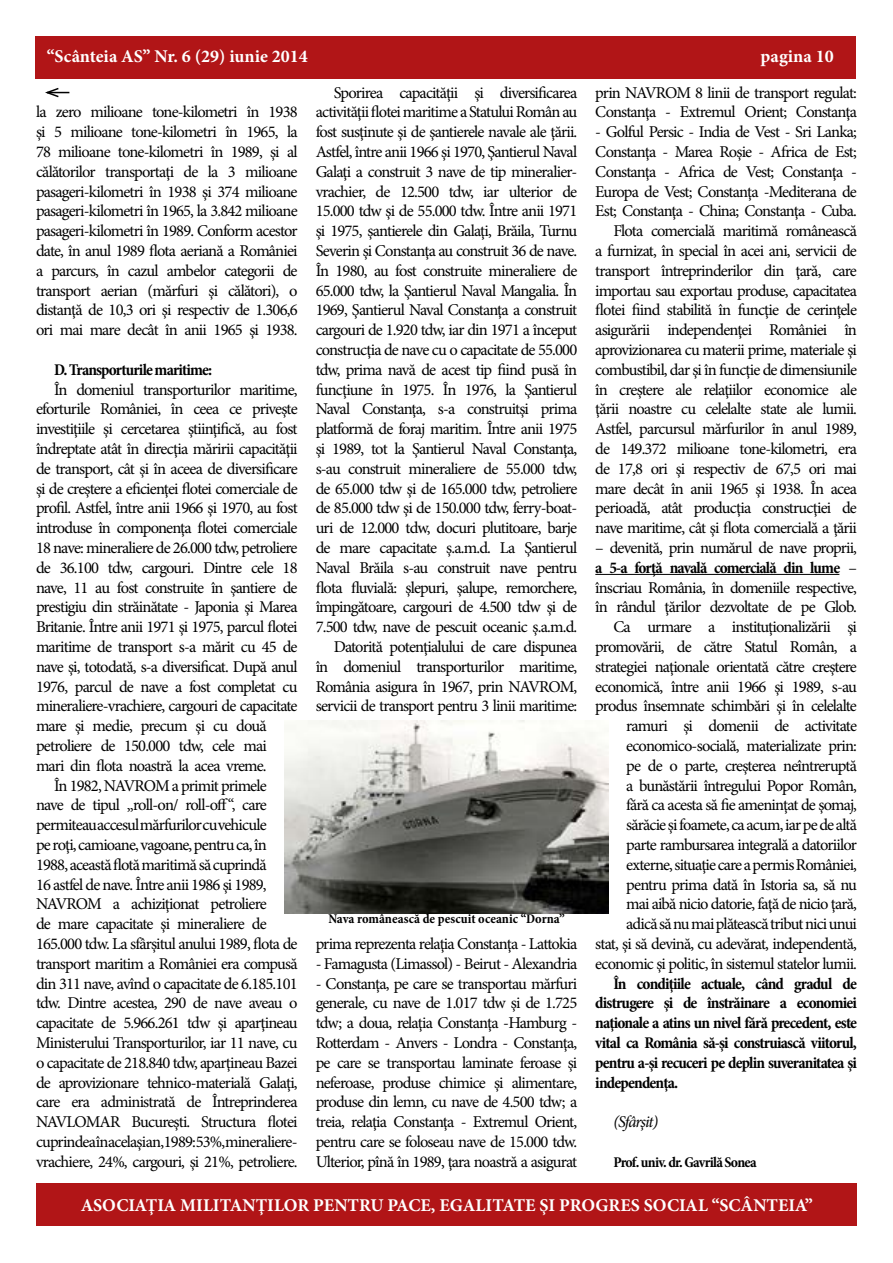
<style>
.page{position:relative;width:893px;height:1263px;background:#fff}
.page>*{position:absolute;margin:0;border:0;box-sizing:border-box;transform-origin:0 0}
.t1{font:700 18px "Minion Pro";color:#fff}
.t2{font:16.5px/19.8px "Minion Pro";letter-spacing:-.05em;color:#000;text-align:right}
.t3{font:700 condensed 16.5px/19.8px "Minion Pro";letter-spacing:-.05em;color:#000;text-align:justify}
.t4{font:italic 16.5px "Minion Pro";letter-spacing:-.06em;color:#000}
.t5{font:700 condensed 15px "Minion Pro";letter-spacing:-.055em;color:#000}
.t6{font:700 condensed 13.5px "Minion Pro";color:#000}
.s1{font-weight:700;font-stretch:condensed}
</style>
<div class="page">
<div style="left:36px;top:1184px;width:821px;height:42px;background:#b11517"></div>
<div style="left:35px;top:36px;width:821px;height:42px;background:#b11517"></div>
<hr style="left:595px;top:574px;width:244px;height:1px;background:#000">
<svg style="left:45px;top:88px;width:24px;height:10px"></svg>
<img style="left:285px;top:720px;width:323px;height:194px">
<p class="t1" style="left:47px;top:43px;width:262px">“Scânteia AS” Nr. 6 (29) iunie 2014</p>
<p class="t1" style="left:761px;top:43px;width:75px">pagina 10</p>
<p class="t2" style="left:36px;top:102px;width:263px;text-align:justify">la zero milioane tone-kilometri în 1938 şi 5 milioane tone-kilometri în 1965, la 78 milioane tone-kilometri în 1989, şi al călătorilor transportaţi de la 3 milioane pasageri-kilometri în 1938 şi 374 milioane pasageri-kilometri în 1965, la 3.842 milioane pasageri-kilometri în 1989. Conform acestor date, în anul 1989 flota aeriană a României a parcurs, în cazul ambelor categorii de transport aerian (mărfuri şi călători), o distanţă de 10,3 ori şi respectiv de 1.306,6 ori mai mare decât în anii 1965 şi 1938.</p>
<p class="t3" style="left:54px;top:359px;width:160px">D. Transporturile maritime:</p>
<p class="t2" style="left:54px;top:379px;width:245px">În domeniul transporturilor maritime,</p>
<p class="t2" style="left:36px;top:399px;width:263px">eforturile României, în ceea ce priveşte</p>
<p class="t2" style="left:36px;top:419px;width:263px">investiţiile şi cercetarea ştiinţifică, au fost</p>
<p class="t2" style="left:36px;top:439px;width:263px">îndreptate atât în direcţia măririi capacităţii</p>
<p class="t2" style="left:36px;top:459px;width:263px">de transport, cât şi în aceea de diversificare</p>
<p class="t2" style="left:36px;top:478px;width:263px">şi de creştere a eficienţei flotei comerciale de</p>
<p class="t2" style="left:36px;top:498px;width:263px">profil. Astfel, între anii 1966 şi 1970, au fost</p>
<p class="t2" style="left:36px;top:518px;width:263px">introduse în componenţa flotei comerciale</p>
<p class="t2" style="left:36px;top:538px;width:263px">18 nave: mineraliere de 26.000 tdw, petroliere</p>
<p class="t2" style="left:36px;top:558px;width:263px">de 36.100 tdw, cargouri. Dintre cele 18</p>
<p class="t2" style="left:36px;top:577px;width:263px">nave, 11 au fost construite în şantiere de</p>
<p class="t2" style="left:36px;top:597px;width:263px">prestigiu din străinătate - Japonia şi Marea</p>
<p class="t2" style="left:36px;top:617px;width:263px">Britanie. Între anii 1971 şi 1975, parcul flotei</p>
<p class="t2" style="left:36px;top:637px;width:263px">maritime de transport s-a mărit cu 45 de</p>
<p class="t2" style="left:36px;top:657px;width:263px">nave şi, totodată, s-a diversificat. După anul</p>
<p class="t2" style="left:36px;top:676px;width:263px">1976, parcul de nave a fost completat cu</p>
<p class="t2" style="left:36px;top:696px;width:263px">mineraliere-vrachiere, cargouri de capacitate</p>
<p class="t2" style="left:36px;top:716px;width:232px">mare şi medie, precum şi cu două</p>
<p class="t2" style="left:36px;top:736px;width:232px">petroliere de 150.000 tdw, cele mai</p>
<p class="t2" style="left:36px;top:756px;width:232px">mari din flota noastră la acea vreme.</p>
<p class="t2" style="left:54px;top:775px;width:214px">În 1982, NAVROM a primit primele</p>
<p class="t2" style="left:36px;top:795px;width:232px">nave de tipul „roll-on/ roll-off“, care</p>
<p class="t2" style="left:36px;top:815px;width:232px">permiteau accesul mărfurilor cu vehicule</p>
<p class="t2" style="left:36px;top:835px;width:232px">pe roţi, camioane, vagoane, pentru ca, în</p>
<p class="t2" style="left:36px;top:855px;width:232px">1988, această flotă maritimă să cuprindă</p>
<p class="t2" style="left:36px;top:874px;width:232px">16 astfel de nave. Între anii 1986 şi 1989,</p>
<p class="t2" style="left:36px;top:894px;width:232px">NAVROM a achiziţionat petroliere</p>
<p class="t2" style="left:36px;top:914px;width:232px">de mare capacitate şi mineraliere de</p>
<p class="t2" style="left:36px;top:934px;width:263px">165.000 tdw. La sfârşitul anului 1989, flota de</p>
<p class="t2" style="left:36px;top:954px;width:263px">transport maritim a României era compusă</p>
<p class="t2" style="left:36px;top:973px;width:263px">din 311 nave, avînd o capacitate de 6.185.101</p>
<p class="t2" style="left:36px;top:993px;width:263px">tdw. Dintre acestea, 290 de nave aveau o</p>
<p class="t2" style="left:36px;top:1013px;width:263px">capacitate de 5.966.261 tdw şi aparţineau</p>
<p class="t2" style="left:36px;top:1033px;width:263px">Ministerului Transporturilor, iar 11 nave, cu</p>
<p class="t2" style="left:36px;top:1053px;width:263px">o capacitate de 218.840 tdw, aparţineau Bazei</p>
<p class="t2" style="left:36px;top:1072px;width:263px">de aprovizionare tehnico-materială Galaţi,</p>
<p class="t2" style="left:36px;top:1092px;width:263px">care era administrată de Întreprinderea</p>
<p class="t2" style="left:36px;top:1112px;width:263px">NAVLOMAR Bucureşti. Structura flotei</p>
<p class="t2" style="left:36px;top:1132px;width:263px">cuprindea în acelaşi an, 1989: 53%, mineraliere-</p>
<p class="t2" style="left:36px;top:1152px;width:263px">vrachiere, 24%, cargouri, şi 21%, petroliere.</p>
<p class="t2" style="left:595px;top:82px;width:263px;text-align:left">prin NAVROM 8 linii de transport regulat:<br>Constanţa - Extremul Orient; Constanţa</p>
<p class="t2" style="left:595px;top:122px;width:263px">- Golful Persic - India de Vest - Sri Lanka; Constanţa - Marea Roşie - Africa de Est; Constanţa - Africa de Vest; Constanţa - Europa de Vest; Constanţa -Mediterana de Est; Constanţa - China; Constanţa - Cuba.<br>Flota comercială maritimă românească<br>a furnizat, în special în acei ani, servicii de transport întreprinderilor din ţară, care importau sau exportau produse, capacitatea flotei fiind stabilită în funcţie de cerinţele asigurării independenţei României în aprovizionarea cu materii prime, materiale şi combustibil, dar şi în funcţie de dimensiunile în creştere ale relaţiilor economice ale ţării noastre cu celelalte state ale lumii.<br>Astfel, parcursul mărfurilor în anul 1989, de 149.372 milioane tone-kilometri, era de 17,8 ori şi respectiv de 67,5 ori mai mare decât în anii 1965 şi 1938. În acea perioadă, atât producţia construcţiei de nave maritime, cât şi flota comercială a ţării</p>
<p class="t2" style="left:595px;top:538px;width:263px">– devenită, prin numărul de nave proprii, <span class="s1">a 5-a forţă navală comercială din lume</span> – înscriau România, în domeniile respective, în rândul ţărilor dezvoltate de pe Glob.<br>Ca urmare a instituţionalizării şi promovării, de către Statul Român, a strategiei naţionale orientată către creştere economică, între anii 1966 şi 1989, s-au produs însemnate schimbări şi în celelalte ramuri şi domenii de activitate economico-socială, materializate prin:<br>pe de o parte, creşterea neîntreruptă<br>a bunăstării întregului Popor Român,<br>fără ca acesta să fie ameninţat de şomaj, sărăcie şi foamete, ca acum, iar pe de altă parte rambursarea integrală a datoriilor externe, situaţie care a permis României, pentru prima dată în Istoria sa, să nu<br>mai aibă nicio datorie, faţă de nicio ţară, adică să nu mai plătească tribut nici unui<br>stat, şi să devină, cu adevărat, independentă, economic şi politic, în sistemul statelor lumii.</p>
<p class="t3" style="left:595px;top:973px;width:263px;text-indent:18px">În condiţiile actuale, când gradul de distrugere şi de înstrăinare a economiei naţionale a atins un nivel fără precedent, este vital ca România să-şi construiască viitorul, pentru a-şi recuceri pe deplin suveranitatea şi independenţa.</p>
<p class="t4" style="left:613px;top:1111px;width:46px">(Sfârşit)</p>
<p class="t5" style="left:613px;top:1152px;width:145px">Prof. univ. dr. Gavrilă Sonea</p>
<p class="t2" style="left:316px;top:82px;width:263px">Sporirea capacităţii şi diversificarea activităţii flotei maritime a Statului Român au fost susţinute şi de şantierele navale ale ţării.<br>Astfel, între anii 1966 şi 1970, Şantierul Naval Galaţi a construit 3 nave de tip mineralier&shy;vrachier, de 12.500 tdw, iar ulterior de 15.000 tdw şi de 55.000 tdw. Între anii 1971 şi 1975, şantierele din Galaţi, Brăila, Turnu Severin şi Constanţa au construit 36 de nave.<br>În 1980, au fost construite mineraliere de 65.000 tdw, la Şantierul Naval Mangalia. În 1969, Şantierul Naval Constanţa a construit cargouri de 1.920 tdw, iar din 1971 a început construcţia de nave cu o capacitate de 55.000 tdw, prima navă de acest tip fiind pusă în funcţiune în 1975. În 1976, la Şantierul Naval Constanţa, s-a construitşi prima platformă de foraj maritim. Între anii 1975 şi 1989, tot la Şantierul Naval Constanţa, s-au construit mineraliere de 55.000 tdw, de 65.000 tdw şi de 165.000 tdw, petroliere de 85.000 tdw şi de 150.000 tdw, ferry-boat&shy;uri de 12.000 tdw, docuri plutitoare, barje de mare capacitate ş.a.m.d. La Şantierul Naval Brăila s-au construit nave pentru flota fluvială: şlepuri, şalupe, remorchere, împingătoare, cargouri de 4.500 tdw şi de 7.500 tdw, nave de pescuit oceanic ş.a.m.d.<br>Datorită potenţialului de care dispunea<br>în domeniul transporturilor maritime, România asigura în 1967, prin NAVROM, servicii de transport pentru 3 linii maritime:</p>
<p class="t6" style="left:328px;top:910px;width:238px">Nava românească de pescuit oceanic “Dorna”</p>
<p class="t2" style="left:316px;top:934px;width:263px">prima reprezenta relaţia Constanţa - Lattokia</p>
<p class="t2" style="left:316px;top:954px;width:263px">- Famagusta (Limassol) - Beirut - Alexandria</p>
<p class="t2" style="left:316px;top:973px;width:263px;text-align:justify">- Constanţa, pe care se transportau mărfuri generale, cu nave de 1.017 tdw şi de 1.725 tdw; a doua, relaţia Constanţa -Hamburg - Rotterdam - Anvers - Londra - Constanţa, pe care se transportau laminate feroase şi neferoase, produse chimice şi alimentare, produse din lemn, cu nave de 4.500 tdw; a treia, relaţia Constanţa - Extremul Orient, pentru care se foloseau nave de 15.000 tdw.<br>Ulterior, pînă în 1989, ţara noastră a asigurat</p>
<p class="t1" style="left:81px;top:1192px;width:733px">ASOCIAŢIA MILITANŢILOR PENTRU PACE, EGALITATE ŞI PROGRES SOCIAL “SCÂNTEIA”</p>
</div>
